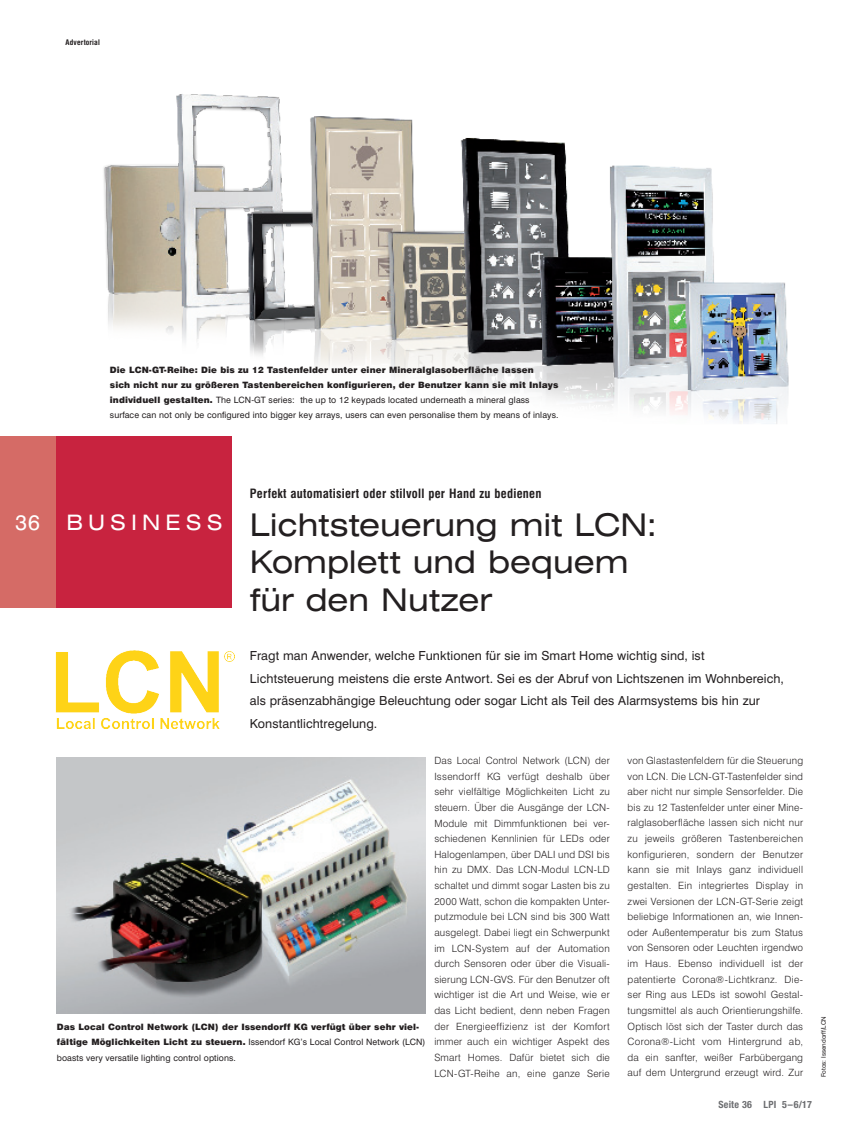
<style>
.page{position:relative;width:851px;height:1134px;background:#fff}
.page>*{position:absolute;margin:0;border:0;box-sizing:border-box;transform-origin:0 0}
.t1{font:expanded 31.25px/37.5px "Swiss 721 BT";color:#231f20}
.t2{font:expanded 21.25px "Swiss 721 BT";letter-spacing:.24em;color:#fff}
.t3{font:12.5px/22.5px "Swiss 721 BT";letter-spacing:.005em;color:#231f20}
.t4{font:700 condensed 12.5px "Swiss 721 BT";letter-spacing:.02em;color:#231f20}
.t5{font:300 10px/15.6px "Swiss 721 BT";letter-spacing:.02em;color:#231f20;text-align:justify}
.t6{font:700 condensed 10px "Helvetica Neue";letter-spacing:.02em;color:#6c6d70}
.t7{font:900 8.75px/15px "Swiss 721 BT";letter-spacing:.01em;color:#231f20}
.t8{font:700 condensed 7.5px "Swiss 721 BT";letter-spacing:.02em;color:#231f20}
.t9{font:6.25px "Swiss 721 BT";color:#231f20}
.s1{font-weight:400}
.s2{font-stretch:normal}
</style>
<div class="page">
<img style="left:103px;top:94px;width:686px;height:330px">
<img style="left:55px;top:650px;width:179px;height:79px">
<img style="left:57px;top:758px;width:368px;height:255px">
<div style="left:0;top:436px;width:57px;height:172px;background:#d56b66"></div>
<div style="left:57px;top:436px;width:175px;height:172px;background:#c8233f"></div>
<p class="t8" style="left:66px;top:38px;width:36px">Advertorial</p>
<p class="t7" style="left:110px;top:362px;width:450px">Die LCN-GT-Reihe: Die bis zu 12 Tastenfelder unter einer Mineralglasoberfläche lassen<br>sich nicht nur zu größeren Tastenbereichen konfigurieren, der Benutzer kann sie mit Inlays individuell gestalten. <span class="s1">The LCN-GT series: the up to 12 keypads located underneath a mineral glass surface can not only be configured into bigger key arrays, users can even personalise them by means of inlays.</span></p>
<h2 class="t2" style="left:16px;top:509px;width:208px"><span class="s2">36</span> BUSINESS</h2>
<p class="t4" style="left:250px;top:486px;width:293px">Perfekt automatisiert oder stilvoll per Hand zu bedienen</p>
<h1 class="t1" style="left:250px;top:506px;width:408px">Lichtsteuerung mit LCN:<br>Komplett und bequem für den Nutzer</h1>
<p class="t3" style="left:250px;top:644px;width:535px">Fragt man Anwender, welche Funktionen für sie im Smart Home wichtig sind, ist Lichtsteuerung meistens die erste Antwort. Sei es der Abruf von Lichtszenen im Wohnbereich, als präsenzabhängige Beleuchtung oder sogar Licht als Teil des Alarmsystems bis hin zur Konstantlichtregelung.</p>
<p class="t7" style="left:57px;top:1019px;width:370px;line-height:15.6px">Das Local Control Network (LCN) der Issendorff KG verfügt über sehr viel&shy;fältige Möglichkeiten Licht zu steuern. <span class="s1">Issendorf KG’s Local Control Network (LCN) boasts very versatile lighting control options.</span></p>
<p class="t5" style="left:434px;top:753px;width:177px">Das Local Control Network (LCN) der Issendorff KG verfügt deshalb über sehr vielfältige Möglichkeiten Licht zu steuern. Über die Ausgänge der LCN-Module mit Dimmfunktionen bei ver&shy;schiedenen Kennlinien für LEDs oder Halogenlampen, über DALI und DSI bis hin zu DMX. Das LCN-Modul LCN-LD schaltet und dimmt sogar Lasten bis zu 2000 Watt, schon die kompakten Unter&shy;putzmodule bei LCN sind bis 300 Watt ausgelegt. Dabei liegt ein Schwerpunkt im LCN-System auf der Automation durch Sensoren oder über die Visuali&shy;sierung LCN-GVS. Für den Benutzer oft wichtiger ist die Art und Weise, wie er das Licht bedient, denn neben Fragen der Energieeffizienz ist der Komfort immer auch ein wichtiger Aspekt des Smart Homes. Dafür bietet sich die LCN-GT-Reihe an, eine ganze Serie</p>
<p class="t5" style="left:627px;top:752px;width:177px">von Glastastenfeldern für die Steuerung von LCN. Die LCN-GT-Tastenfelder sind aber nicht nur simple Sensorfelder. Die bis zu 12 Tastenfelder unter einer Mine&shy;ralglasoberfläche lassen sich nicht nur zu jeweils größeren Tastenbereichen konfigurieren, sondern der Benutzer kann sie mit Inlays ganz individuell gestalten. Ein integriertes Display in zwei Versionen der LCN-GT-Serie zeigt beliebige Informationen an, wie Innen&shy;oder Außentemperatur bis zum Status von Sensoren oder Leuchten irgendwo im Haus. Ebenso individuell ist der patentierte Corona®-Lichtkranz. Die&shy;ser Ring aus LEDs ist sowohl Gestal&shy;tungsmittel als auch Orientierungshilfe.<br>Optisch löst sich der Taster durch das Corona®-Licht vom Hintergrund ab, da ein sanfter, weißer Farbübergang auf dem Untergrund erzeugt wird. Zur</p>
<p class="t6" style="left:718px;top:1098px;width:95px">Seite 36 LPI 5–6/17</p>
<p class="t9" style="left:819px;top:1077px;width:63px;rotate:-90deg">Fotos: Issendorff/LCN</p>
</div>
